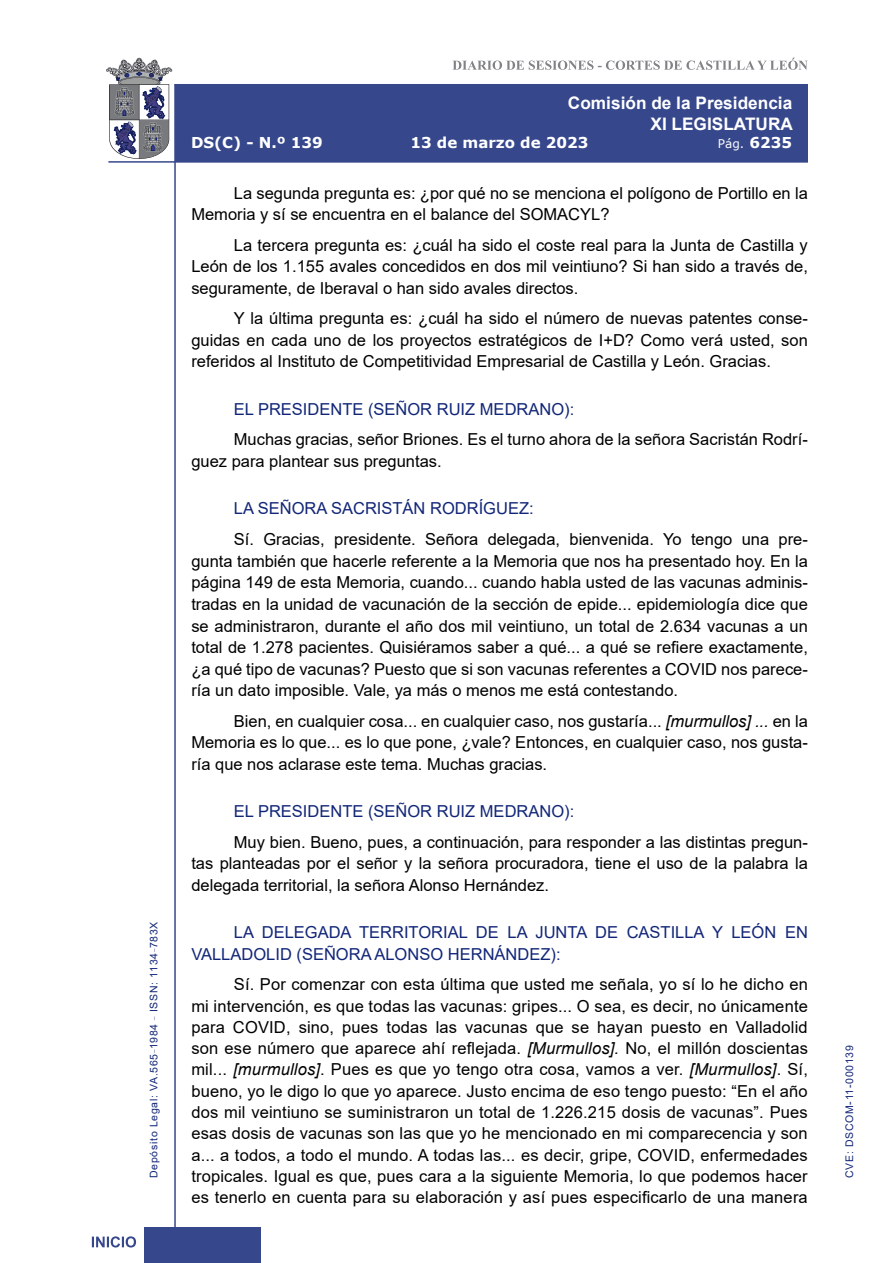
<style>
.page{position:relative;width:893px;height:1263px;background:#fff}
.page>*{position:absolute;margin:0;border:0;box-sizing:border-box;transform-origin:0 0}
.t1{font:700 17.25px/20.7px "Arial";color:#fff;text-align:right}
.t2{font:16.5px/21.3px "Arial";color:#000;text-align:justify}
.Orador{font:16.5px/21.3px "Arial";color:#122678}
.t3{font:700 15px "Verdana";color:#fff}
.t4{font:12px "Verdana";color:#fff}
.t5{font:10.5px "Arial";letter-spacing:.065em;color:#122678}
.s1{font-weight:700;font-size:15px}
.s2{font-style:italic}
</style>
<div class="page">
<svg style="left:452px;top:58px;width:356px;height:12px"></svg>
<hr style="left:174px;top:84px;width:2px;height:1179px;background:#36478c">
<div style="left:144px;top:1227px;width:117px;height:36px;background:#36478c"></div>
<div style="left:175px;top:84px;width:633px;height:78px;background:#36478c"></div>
<hr style="left:108px;top:161px;width:700px;height:2px;background:#36478c">
<svg style="left:92px;top:1236px;width:44px;height:11px"></svg>
<svg style="left:106px;top:58px;width:66px;height:101px"></svg>
<p class="t5" style="left:146px;top:1178px;width:258px;rotate:-90deg">Depósito Legal: VA.565<sup>_</sup>1984 <sup>_</sup> ISSN: 1134<sup>_</sup>783X</p>
<p class="t1" style="left:568px;top:93px;width:226px">Comisión de la Presidencia<br>XI LEGISLATURA</p>
<p class="t3" style="left:191px;top:132px;width:133px">DS(C) - N.º 139</p>
<p class="t3" style="left:410px;top:132px;width:180px">13 de marzo de 2023</p>
<p class="t4" style="left:718px;top:135px;width:76px">Pág. <span class="s1">6235</span></p>
<p class="t2" style="left:191px;top:183px;width:618px;text-indent:43px">La segunda pregunta es: ¿por qué no se menciona el polígono de Portillo en la<br>Memoria y sí se encuentra en el balance del SOMACYL?</p>
<p class="t2" style="left:191px;top:235px;width:618px;text-indent:43px">La tercera pregunta es: ¿cuál ha sido el coste real para la Junta de Castilla y León de los 1.155 avales concedidos en dos mil veintiuno? Si han sido a través de, seguramente, de Iberaval o han sido avales directos.</p>
<p class="t2" style="left:191px;top:308px;width:618px;text-indent:43px">Y la última pregunta es: ¿cuál ha sido el número de nuevas patentes conse&shy;guidas en cada uno de los proyectos estratégicos de I+D? Como verá usted, son referidos al Instituto de Competitividad Empresarial de Castilla y León. Gracias.</p>
<p class="Orador" style="left:234px;top:398px;width:342px">EL PRESIDENTE (SEÑOR RUIZ MEDRANO):</p>
<p class="t2" style="left:191px;top:429px;width:618px;text-indent:43px">Muchas gracias, señor Briones. Es el turno ahora de la señora Sacristán Rodrí&shy;guez para plantear sus preguntas.</p>
<p class="Orador" style="left:234px;top:498px;width:301px">LA SEÑORA SACRISTÁN RODRÍGUEZ:</p>
<p class="t2" style="left:191px;top:528px;width:618px;text-indent:43px">Sí. Gracias, presidente. Señora delegada, bienvenida. Yo tengo una pre&shy;gunta también que hacerle referente a la Memoria que nos ha presentado hoy. En la página 149 de esta Memoria, cuando... cuando habla usted de las vacunas adminis&shy;tradas en la unidad de vacunación de la sección de epide... epidemiología dice que se administraron, durante el año dos mil veintiuno, un total de 2.634 vacunas a un total de 1.278 pacientes. Quisiéramos saber a qué... a qué se refiere exactamente, ¿a qué tipo de vacunas? Puesto que si son vacunas referentes a COVID nos parece&shy;ría un dato imposible. Vale, ya más o menos me está contestando.</p>
<p class="t2" style="left:191px;top:710px;width:618px;text-indent:43px">Bien, en cualquier cosa... en cualquier caso, nos gustaría... <span class="s2">[murmullos] ...</span> en la Memoria es lo que... es lo que pone, ¿vale? Entonces, en cualquier caso, nos gusta&shy;ría que nos aclarase este tema. Muchas gracias.</p>
<p class="Orador" style="left:234px;top:801px;width:342px">EL PRESIDENTE (SEÑOR RUIZ MEDRANO):</p>
<p class="t2" style="left:191px;top:831px;width:618px;text-indent:43px">Muy bien. Bueno, pues, a continuación, para responder a las distintas pregun&shy;tas planteadas por el señor y la señora procuradora, tiene el uso de la palabra la delegada territorial, la señora Alonso Hernández.</p>
<p class="Orador" style="left:191px;top:922px;width:618px;text-indent:43px">LA DELEGADA TERRITORIAL DE LA JUNTA DE CASTILLA Y LEÓN EN<br>VALLADOLID (SEÑORA ALONSO HERNÁNDEZ):</p>
<p class="t2" style="left:191px;top:974px;width:618px;text-indent:43px">Sí. Por comenzar con esta última que usted me señala, yo sí lo he dicho en mi intervención, es que todas las vacunas: gripes... O sea, es decir, no únicamente para COVID, sino, pues todas las vacunas que se hayan puesto en Valladolid son ese número que aparece ahí reflejada. <span class="s2">[Murmullos].</span> No, el millón doscientas mil... <span class="s2">[murmullos]</span>. Pues es que yo tengo otra cosa, vamos a ver. <span class="s2">[Murmullos]</span>. Sí, bueno, yo le digo lo que yo aparece. Justo encima de eso tengo puesto: “En el año dos mil veintiuno se suministraron un total de 1.226.215 dosis de vacunas”. Pues esas dosis de vacunas son las que yo he mencionado en mi comparecencia y son a... a todos, a todo el mundo. A todas las... es decir, gripe, COVID, enfermedades tropicales. Igual es que, pues cara a la siguiente Memoria, lo que podemos hacer es tenerlo en cuenta para su elaboración y así pues especificarlo de una manera</p>
<p class="t5" style="left:842px;top:1178px;width:134px;rotate:-90deg">CVE: DSCOM-11-000139</p>
</div>
